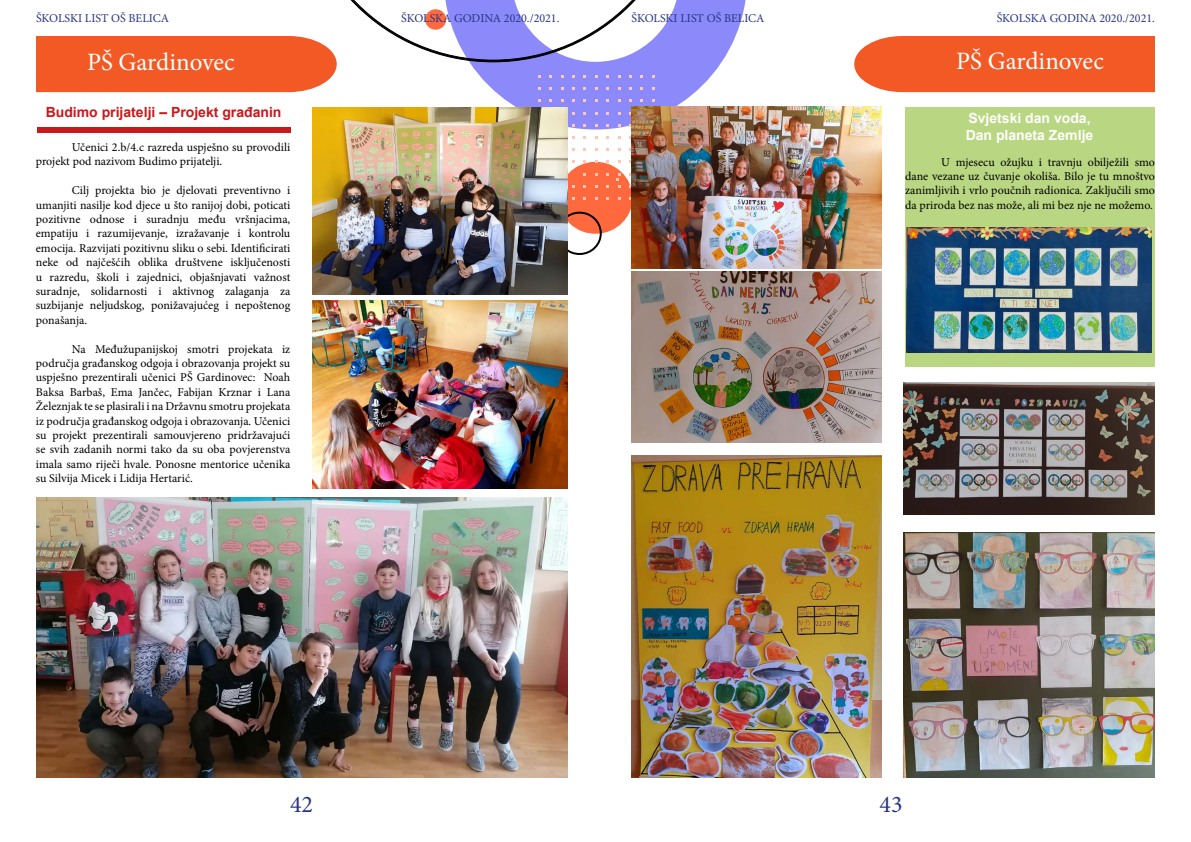
<style>
.page{position:relative;width:1191px;height:842px;background:#fff}
.page>*{position:absolute;margin:0;border:0;box-sizing:border-box;transform-origin:0 0}
.t1{font:25px "Minion Pro";color:#fff}
.t2{font:24px "Minion Pro";color:#283583}
.t3{font:700 14px "Arial";color:#cd171a}
.t4{font:700 14px/16.8px "Arial";color:#fff}
.t5{font:12px/14.4px "Minion Pro";color:#000;text-align:justify}
.t6{font:12px "Minion Pro";color:#283583}
</style>
<div class="page">
<svg style="left:567px;top:157px;width:64px;height:100px"></svg>
<div style="left:854px;top:36px;width:301px;height:56px;background:#f25924"></div>
<svg style="left:36px;top:0;width:711px;height:129px"></svg>
<div style="left:37px;top:127px;width:253px;height:6px;background:#cd171a"></div>
<img style="left:36px;top:497px;width:531px;height:281px">
<img style="left:313px;top:301px;width:254px;height:188px">
<img style="left:313px;top:107px;width:254px;height:188px">
<div style="left:905px;top:107px;width:250px;height:259px;background:#b9d682"></div>
<img style="left:906px;top:227px;width:246px;height:125px">
<img style="left:631px;top:271px;width:251px;height:171px">
<img style="left:631px;top:107px;width:251px;height:161px">
<img style="left:903px;top:382px;width:251px;height:132px">
<img style="left:631px;top:456px;width:251px;height:322px">
<img style="left:903px;top:533px;width:251px;height:244px">
<p class="t6" style="left:36px;top:10px;width:135px">ŠKOLSKI LIST OŠ BELICA</p>
<p class="t6" style="left:401px;top:10px;width:160px">ŠKOLSKA GODINA 2020./2021.</p>
<p class="t6" style="left:631px;top:10px;width:135px">ŠKOLSKI LIST OŠ BELICA</p>
<p class="t6" style="left:996px;top:10px;width:160px">ŠKOLSKA GODINA 2020./2021.</p>
<h1 class="t1" style="left:87px;top:46px;width:149px">PŠ Gardinovec</h1>
<h1 class="t1" style="left:956px;top:44px;width:149px">PŠ Gardinovec</h1>
<p class="t3" style="left:46px;top:102px;width:237px">Budimo prijatelji – Projekt građanin</p>
<p class="t5" style="left:36px;top:140px;width:256px;text-indent:36px">Učenici 2.b/4.c razreda uspješno su provodili projekt pod nazivom Budimo prijatelji.</p>
<p class="t5" style="left:36px;top:183px;width:256px;text-indent:36px">Cilj projekta bio je djelovati preventivno i umanjiti nasilje kod djece u što ranijoj dobi, poticati pozitivne odnose i suradnju među vršnjacima, empatiju i razumijevanje, izražavanje i kontrolu emocija. Razvijati pozitivnu sliku o sebi. Identificirati neke od najčešćih oblika društvene isključenosti u razredu, školi i zajednici, objašnjavati važnost suradnje, solidarnosti i aktivnog zalaganja za suzbijanje neljudskog, ponižavajućeg i nepoštenog ponašanja.</p>
<p class="t5" style="left:36px;top:342px;width:256px;text-indent:36px">Na Međužupanijskoj smotri projekata iz područja građanskog odgoja i obrazovanja projekt su uspješno prezentirali učenici PŠ Gardinovec: Noah Baksa Barbaš, Ema Jančec, Fabijan Krznar i Lana Železnjak te se plasirali i na Državnu smotru projekata iz područja građanskog odgoja i obrazovanja. Učenici su projekt prezentirali samouvjereno pridržavajući se svih zadanih normi tako da su oba povjerenstva imala samo riječi hvale. Ponosne mentorice učenika su Silvija Micek i Lidija Hertarić.</p>
<p class="t4" style="left:965px;top:110px;width:129px">Svjetski dan voda,<br>Dan planeta Zemlje</p>
<p class="t5" style="left:905px;top:155px;width:251px;text-indent:36px">U mjesecu ožujku i travnju obilježili smo dane vezane uz čuvanje okoliša. Bilo je tu mnoštvo zanimljivih i vrlo poučnih radionica. Zaključili smo da priroda bez nas može, ali mi bez nje ne možemo.</p>
<h2 class="t2" style="left:290px;top:789px;width:25px">42</h2>
<h2 class="t2" style="left:879px;top:789px;width:25px">43</h2>
</div>
